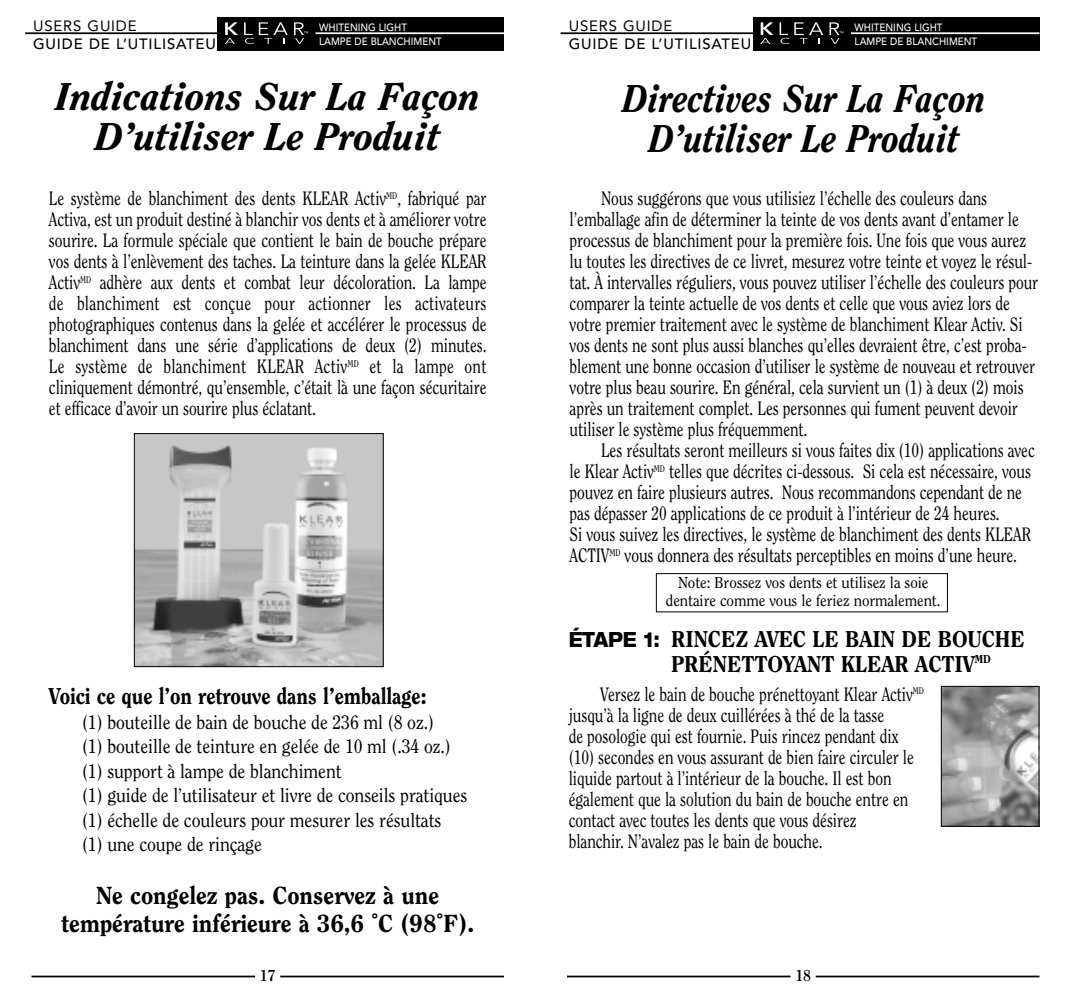
<style>
.page{position:relative;width:1071px;height:1008px;background:#fff}
.page>*{position:absolute;margin:0;border:0;box-sizing:border-box;transform-origin:0 0}
.t1{font:italic 800 38.5px/40.2px "Clearface";color:#000;text-align:center}
.t2{font:italic 800 38.5px/40.2px "Clearface";color:#000;text-align:center;scale:.9 1}
.t3{font:800 24.5px/28px "Clearface";letter-spacing:-.005em;color:#000;text-align:center}
.t4{font:800 22.75px/24.5px "Clearface";letter-spacing:-.005em;color:#000;scale:.95 1}
.t5{font:800 22.75px "Clearface";letter-spacing:-.005em;color:#000;scale:.92 1}
.t6{font:19.25px/21px "Clearface";letter-spacing:-.005em;color:#000;scale:.8 1}
.t7{font:19.25px/24.5px "Clearface";letter-spacing:-.005em;color:#000;scale:.92 1}
.t8{font:15.75px/17.5px "Clearface";letter-spacing:-.005em;color:#000;text-align:center;scale:.95 1}
.t9{font:700 15.75px "Clearface";color:#000}
.t10{font:500 14.88px "Avenir";letter-spacing:.055em;color:#000}
.t11{font:14.88px "Avenir";letter-spacing:.055em;color:#000}
.t12{font:500 10.5px/14px "Avenir";color:#fff;scale:.93 1}
.s1{font-family:"Helvetica Neue";font-stretch:expanded;font-size:21px}
</style>
<div class="page">
<hr style="left:561px;top:32px;width:199px;height:2px;background:#000">
<hr style="left:567px;top:976px;width:224px;height:1px;background:#000">
<hr style="left:816px;top:976px;width:224px;height:1px;background:#000">
<div style="left:753px;top:17px;width:287px;height:33px;background:#000"></div>
<svg style="left:760px;top:22px;width:14px;height:22px"></svg>
<svg style="left:780px;top:22px;width:43px;height:22px"></svg>
<svg style="left:830px;top:22px;width:14px;height:22px"></svg>
<hr style="left:851px;top:32px;width:189px;height:2px;background:#fff">
<img style="left:943px;top:688px;width:95px;height:137px">
<div style="left:941px;top:686px;width:99px;height:141px;border:1px solid #000"></div>
<div style="left:656px;top:573px;width:292px;height:39px;border:1px solid #000"></div>
<hr style="left:25px;top:32px;width:199px;height:2px;background:#000">
<hr style="left:32px;top:976px;width:223px;height:1px;background:#000">
<hr style="left:280px;top:976px;width:224px;height:1px;background:#000">
<div style="left:217px;top:17px;width:287px;height:33px;background:#000"></div>
<svg style="left:225px;top:22px;width:13px;height:22px"></svg>
<svg style="left:244px;top:22px;width:44px;height:22px"></svg>
<svg style="left:294px;top:22px;width:14px;height:22px"></svg>
<hr style="left:316px;top:32px;width:188px;height:2px;background:#fff">
<img style="left:136px;top:435px;width:246px;height:230px">
<div style="left:134px;top:433px;width:250px;height:234px;border:1px solid #000"></div>
<p class="t11" style="left:33px;top:20px;width:105px">USERS GUIDE</p>
<p class="t10" style="left:33px;top:37px;width:194px">GUIDE DE L’UTILISATEUR</p>
<p class="t12" style="left:319px;top:21px;width:133px">WHITENING LIGHT<br>LAMPE DE BLANCHIMENT</p>
<h1 class="t1" style="left:56px;top:79px;width:426px">Indications Sur La Façon<br>D’utiliser Le Produit</h1>
<p class="t6" style="left:49px;top:189px;width:549px;text-align:justify">Le système de blanchiment des dents KLEAR Activ<sup>MD</sup>, fabriqué par Activa, est un produit destiné à blanchir vos dents et à améliorer votre sourire. La formule spéciale que contient le bain de bouche prépare vos dents à l’enlèvement des taches. La teinture dans la gelée KLEAR Activ<sup>MD</sup> adhère aux dents et combat leur décoloration. La lampe de blanchiment est conçue pour actionner les activateurs photographiques contenus dans la gelée et accélérer le processus de blanchiment dans une série d’applications de deux (2) minutes.<br>Le système de blanchiment KLEAR Activ<sup>MD</sup> et la lampe ont cliniquement démontré, qu’ensemble, c’était là une façon sécuritaire et efficace d’avoir un sourire plus éclatant.</p>
<p class="t5" style="left:49px;top:687px;width:412px">Voici ce que l’on retrouve dans l’emballage:</p>
<p class="t7" style="left:82px;top:711px;width:420px">(1) bouteille de bain de bouche de 236 ml (8 oz.)<br>(1) bouteille de teinture en gelée de 10 ml (.34 oz.) (1) support à lampe de blanchiment<br>(1) guide de l’utilisateur et livre de conseils pratiques (1) échelle de couleurs pour mesurer les résultats<br>(1) une coupe de rinçage</p>
<p class="t3" style="left:61px;top:882px;width:415px">Ne congelez pas. Conservez à une température inférieure à 36,6 ˚C (98˚F).</p>
<p class="t9" style="left:260px;top:969px;width:17px">17</p>
<p class="t11" style="left:569px;top:20px;width:105px">USERS GUIDE</p>
<p class="t10" style="left:569px;top:37px;width:194px">GUIDE DE L’UTILISATEUR</p>
<p class="t12" style="left:855px;top:21px;width:133px">WHITENING LIGHT<br>LAMPE DE BLANCHIMENT</p>
<h1 class="t2" style="left:623px;top:81px;width:405px">Directives Sur La Façon<br>D’utiliser Le Produit</h1>
<p class="t6" style="left:570px;top:189px;width:587px;text-indent:31px">Nous suggérons que vous utilisiez l’échelle des couleurs dans l’emballage afin de déterminer la teinte de vos dents avant d’entamer le processus de blanchiment pour la première fois. Une fois que vous aurez lu toutes les directives de ce livret, mesurez votre teinte et voyez le résul&shy;tat. À intervalles réguliers, vous pouvez utiliser l’échelle des couleurs pour comparer la teinte actuelle de vos dents et celle que vous aviez lors de votre premier traitement avec le système de blanchiment Klear Activ. Si vos dents ne sont plus aussi blanches qu’elles devraient être, c’est proba&shy;blement une bonne occasion d’utiliser le système de nouveau et retrouver votre plus beau sourire. En général, cela survient un (1) à deux (2) mois après un traitement complet. Les personnes qui fument peuvent devoir utiliser le système plus fréquemment.</p>
<p class="t6" style="left:570px;top:441px;width:583px;text-indent:31px">Les résultats seront meilleurs si vous faites dix (10) applications avec le Klear Activ<sup>MD</sup> telles que décrites ci-dessous. Si cela est nécessaire, vous pouvez en faire plusieurs autres. Nous recommandons cependant de ne pas dépasser 20 applications de ce produit à l’intérieur de 24 heures.<br>Si vous suivez les directives, le système de blanchiment des dents KLEAR ACTIV<sup>MD</sup> vous donnera des résultats perceptibles en moins d’une heure.</p>
<p class="t8" style="left:666px;top:575px;width:291px">Note: Brossez vos dents et utilisez la soie dentaire comme vous le feriez normalement.</p>
<p class="t4" style="left:671px;top:628px;width:374px;text-indent:-102px"><span class="s1">ÉTAPE 1:</span> RINCEZ AVEC LE BAIN DE BOUCHE<br>PRÉNETTOYANT KLEAR ACTIV<sup>MD</sup></p>
<p class="t6" style="left:569px;top:685px;width:446px;text-indent:32px">Versez le bain de bouche prénettoyant Klear Activ<sup>MD </sup>jusqu’à la ligne de deux cuillérées à thé de la tasse<br>de posologie qui est fournie. Puis rincez pendant dix (10) secondes en vous assurant de bien faire circuler le liquide partout à l’intérieur de la bouche. Il est bon également que la solution du bain de bouche entre en contact avec toutes les dents que vous désirez<br>blanchir. N’avalez pas le bain de bouche.</p>
<p class="t9" style="left:795px;top:969px;width:17px">18</p>
</div>
